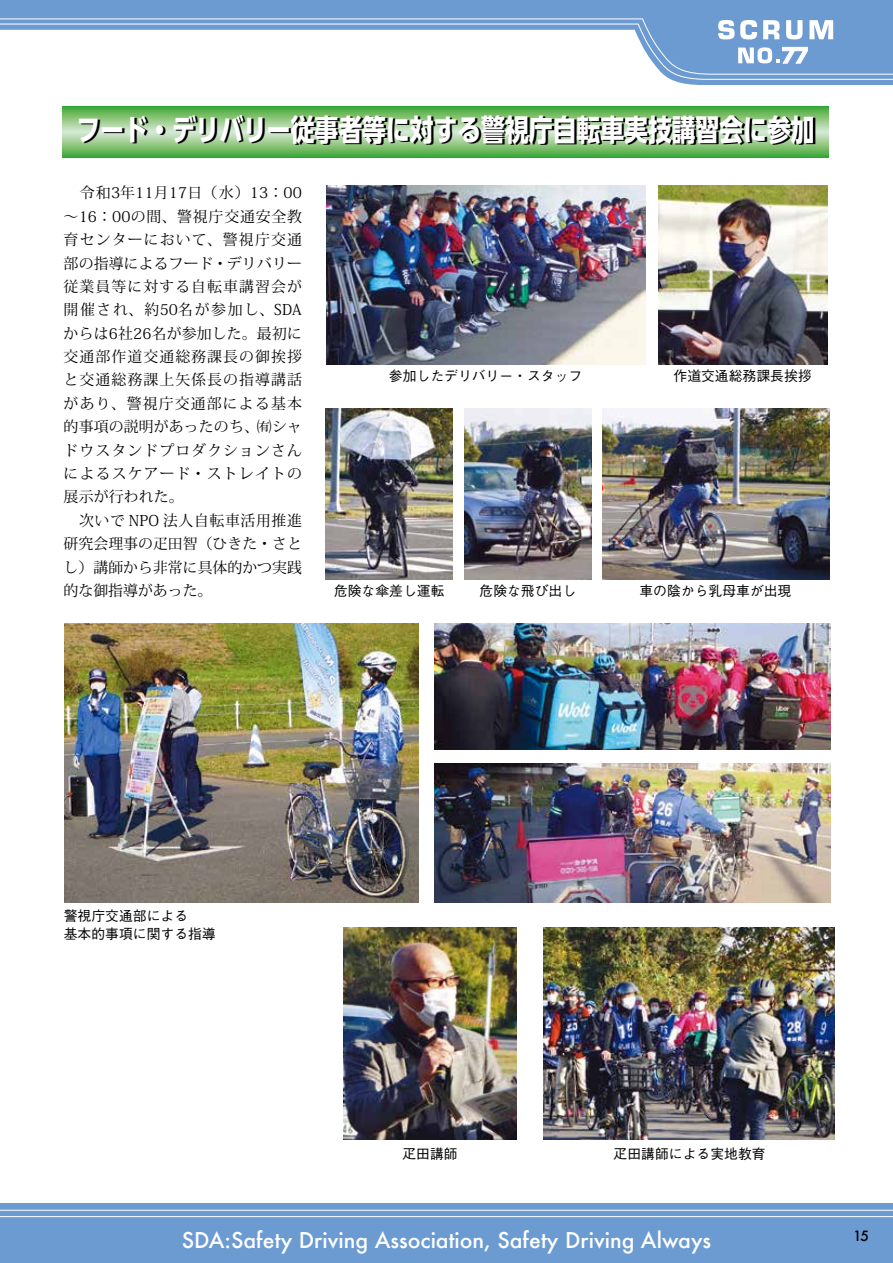
<style>
.page{position:relative;width:893px;height:1263px;background:#fff}
.page>*{position:absolute;margin:0;border:0;box-sizing:border-box;transform-origin:0 0}
.t1{font:700 29.7px "UD Shin Go Pro";color:#000;scale:.8 1}
.t2{font:500 21.3px "Futura";color:#fff}
.t3{font:800 19.65px "UD Shin Go Pro";color:#fff}
.t4{font:14.85px/23.4px "Koz Min Pro";letter-spacing:.055em;color:#000}
.t5{font:500 13.8px/18.1px "Gothic BBB Pro";color:#000}
.t6{font:500 13.8px "Futura";color:#000}
</style>
<div class="page">
<div style="left:0;top:1203px;width:893px;height:60px;background:#6c9bd2"></div>
<svg style="left:0;top:0;width:893px;height:85px;fill:#6c9bd2"></svg>
<svg style="left:0;top:18px;width:893px;height:62px"></svg>
<svg style="left:718px;top:20px;width:39px;height:19px"></svg>
<svg style="left:763px;top:20px;width:17px;height:19px"></svg>
<svg style="left:786px;top:20px;width:16px;height:19px"></svg>
<svg style="left:809px;top:20px;width:24px;height:19px"></svg>
<svg style="left:738px;top:47px;width:70px;height:17px"></svg>
<hr style="left:0;top:1210px;width:893px;height:1px;background:#fff">
<hr style="left:0;top:1216px;width:893px;height:1px;background:#fff">
<img style="left:602px;top:408px;width:227px;height:172px">
<img style="left:658px;top:185px;width:169px;height:179px">
<img style="left:464px;top:408px;width:127px;height:172px">
<img style="left:326px;top:408px;width:127px;height:172px">
<img style="left:326px;top:185px;width:319px;height:179px">
<img style="left:64px;top:623px;width:354px;height:280px">
<img style="left:344px;top:927px;width:173px;height:213px">
<img style="left:543px;top:927px;width:291px;height:213px">
<img style="left:434px;top:623px;width:397px;height:126px">
<img style="left:434px;top:763px;width:397px;height:140px">
<svg style="left:63px;top:106px;width:766px;height:51px;background:#8dc783"></svg>
<h3 class="t3" style="left:782px;top:40px;width:27px">77</h3>
<h1 class="t1" style="left:79px;top:107px;width:924px">フード・デリバリー従事者等に対する警視庁自転車実技講習会に参加</h1>
<p class="t4" style="left:64px;top:181px;width:240px">　令和3年11月17日（水）13：00～16：00の間、警視庁交通安全教育センターにおいて、警視庁交通部の指導によるフード・デリバリー従業員等に対する自転車講習会が開催され、約50名が参加し、SDAからは6社26名が参加した。最初に交通部作道交通総務課長の御挨拶と交通総務課上矢係長の指導講話があり、警視庁交通部による基本的事項の説明があったのち、㈲シャドウスタンドプロダクションさんによるスケアード・ストレイトの展示が行われた。<br>　次いで NPO 法人自転車活用推進研究会理事の疋田智（ひきた・さとし）講師から非常に具体的かつ実践的な御指導があった。</p>
<p class="t5" style="left:389px;top:365px;width:195px">参加したデリバリー・スタッフ</p>
<p class="t5" style="left:334px;top:580px;width:112px">危険な傘差し運転</p>
<p class="t5" style="left:479px;top:580px;width:98px">危険な飛び出し</p>
<p class="t5" style="left:673px;top:365px;width:140px">作道交通総務課長挨拶</p>
<p class="t5" style="left:639px;top:580px;width:154px">車の陰から乳母車が出現</p>
<p class="t5" style="left:64px;top:905px;width:154px">警視庁交通部による<br>基本的事項に関する指導</p>
<p class="t5" style="left:402px;top:1143px;width:57px">疋田講師</p>
<p class="t5" style="left:614px;top:1143px;width:154px">疋田講師による実地教育</p>
<h2 class="t2" style="left:182px;top:1225px;width:531px">SDA:Safety Driving Association, Safety Driving Always</h2>
<p class="t6" style="left:853px;top:1226px;width:17px">15</p>
</div>
